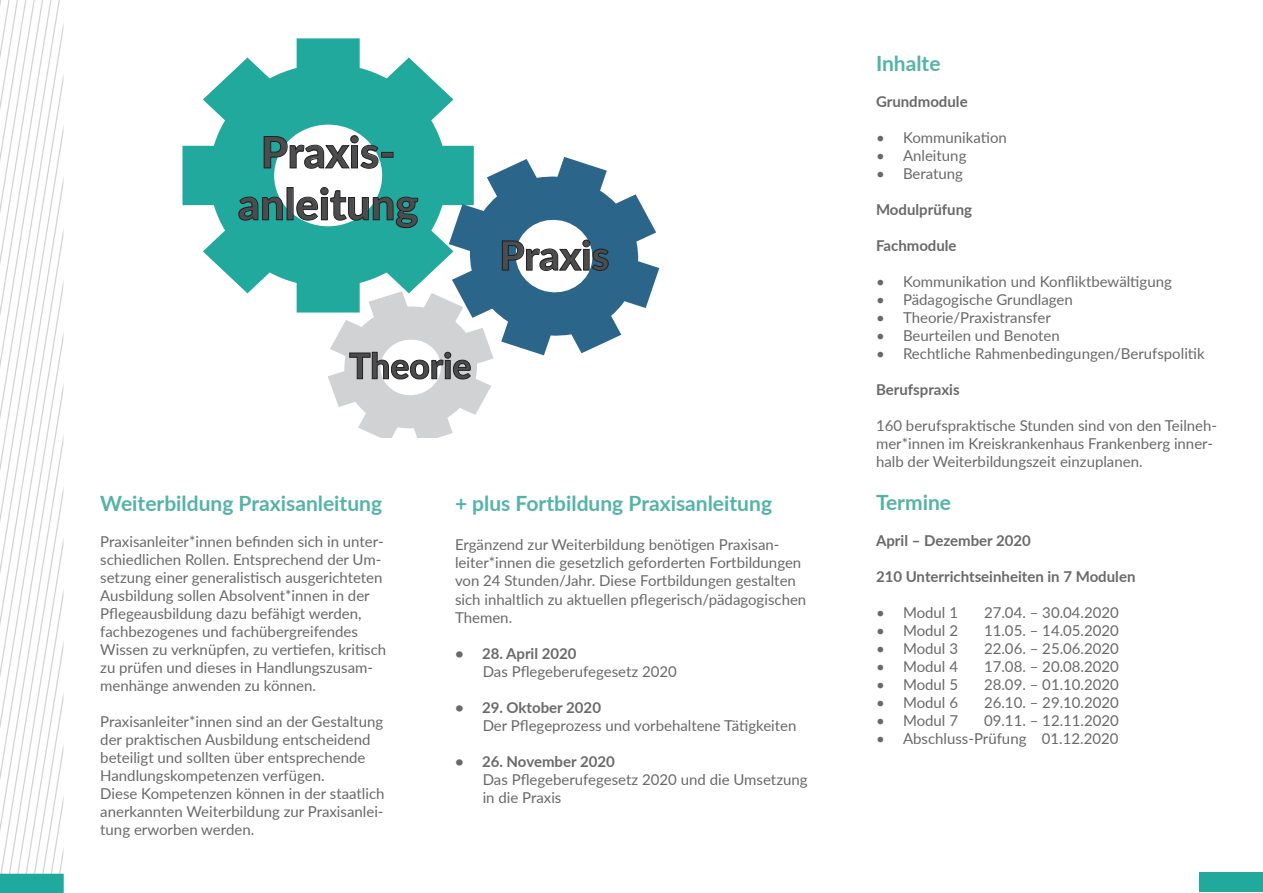
<style>
.page{position:relative;width:1263px;height:893px;background:#fff}
.page>*{position:absolute;margin:0;border:0;box-sizing:border-box;transform-origin:0 0}
.t1{font:800 43.2px/51.9px "Lato";color:#4b4c4d;text-align:center}
.t2{font:800 40.2px "Lato";color:#4b4c4d}
.t3{font:700 21px "Lato";color:#54b3a9}
.t4{font:15px/18px "Lato";color:#69696c}
.t5{font:700 15px "Lato";color:#69696c}
</style>
<div class="page">
<img style="left:0;top:0;width:64px;height:893px">
<div style="left:1200px;top:872px;width:63px;height:20px;background:#21a99d"></div>
<svg style="left:182px;top:38px;width:272px;height:247px;fill:#21a99d"></svg>
<svg style="left:238px;top:134px;width:421px;height:303px"></svg>
<h1 class="t1" style="left:238px;top:124px;width:182px">Praxis&shy;anleitung</h1>
<h2 class="t2" style="left:499px;top:226px;width:112px">Praxis</h2>
<h3 class="t3" style="left:100px;top:488px;width:283px">Weiterbildung Praxisanleitung</h3>
<p class="t4" style="left:100px;top:532px;width:288px">Praxisanleiter*innen befinden sich in unter&shy;schiedlichen Rollen. Entsprechend der Um&shy;setzung einer generalistisch ausgerichteten Ausbildung sollen Absolvent*innen in der Pflegeausbildung dazu befähigt werden, fachbezogenes und fachübergreifendes Wissen zu verknüpfen, zu vertiefen, kritisch zu prüfen und dieses in Handlungszusam&shy;menhänge anwenden zu können.</p>
<p class="t4" style="left:100px;top:712px;width:286px">Praxisanleiter*innen sind an der Gestaltung der praktischen Ausbildung entscheidend beteiligt und sollten über entsprechende Handlungskompetenzen verfügen.<br>Diese Kompetenzen können in der staatlich anerkannten Weiterbildung zur Praxisanlei&shy;tung erworben werden.</p>
<h3 class="t3" style="left:455px;top:488px;width:319px">+ plus Fortbildung Praxisanleitung</h3>
<p class="t4" style="left:455px;top:535px;width:353px">Ergänzend zur Weiterbildung benötigen Praxisan&shy;leiter*innen die gesetzlich geforderten Fortbildungen von 24 Stunden/Jahr. Diese Fortbildungen gestalten sich inhaltlich zu aktuellen pflegerisch/pädagogischen Themen.</p>
<p class="t5" style="left:455px;top:642px;width:123px">• 28. April 2020</p>
<p class="t4" style="left:483px;top:661px;width:196px">Das Pflegeberufegesetz 2020</p>
<p class="t5" style="left:455px;top:696px;width:148px">• 29. Oktober 2020</p>
<p class="t4" style="left:483px;top:715px;width:315px">Der Pflegeprozess und vorbehaltene Tätigkeiten</p>
<p class="t5" style="left:455px;top:750px;width:161px">• 26. November 2020</p>
<p class="t4" style="left:483px;top:769px;width:326px">Das Pflegeberufegesetz 2020 und die Umsetzung in die Praxis</p>
<h3 class="t3" style="left:876px;top:47px;width:66px">Inhalte</h3>
<p class="t5" style="left:876px;top:90px;width:93px">Grundmodule</p>
<p class="t4" style="left:876px;top:127px;width:132px">• Kommunikation</p>
<p class="t4" style="left:876px;top:145px;width:92px">• Anleitung</p>
<p class="t4" style="left:876px;top:163px;width:89px">• Beratung</p>
<p class="t5" style="left:876px;top:198px;width:98px">Modulprüfung</p>
<p class="t5" style="left:876px;top:234px;width:82px">Fachmodule</p>
<p class="t4" style="left:876px;top:271px;width:297px">• Kommunikation und Konfliktbewältigung</p>
<p class="t4" style="left:876px;top:289px;width:198px">• Pädagogische Grundlagen</p>
<p class="t4" style="left:876px;top:307px;width:176px">• Theorie/Praxistransfer</p>
<p class="t4" style="left:876px;top:325px;width:185px">• Beurteilen und Benoten</p>
<p class="t4" style="left:876px;top:343px;width:330px">• Rechtliche Rahmenbedingungen/Berufspolitik</p>
<p class="t5" style="left:876px;top:378px;width:85px">Berufspraxis</p>
<p class="t4" style="left:876px;top:415px;width:343px">160 berufspraktische Stunden sind von den Teilneh&shy;mer*innen im Kreiskrankenhaus Frankenberg inner&shy;halb der Weiterbildungszeit einzuplanen.</p>
<h3 class="t3" style="left:876px;top:487px;width:77px">Termine</h3>
<p class="t5" style="left:876px;top:529px;width:156px">April – Dezember 2020</p>
<p class="t5" style="left:876px;top:565px;width:261px">210 Unterrichtseinheiten in 7 Modulen</p>
<p class="t4" style="left:876px;top:603px;width:84px">• Modul 1</p>
<p class="t4" style="left:984px;top:603px;width:136px">27.04. – 30.04.2020</p>
<p class="t4" style="left:876px;top:621px;width:84px">• Modul 2</p>
<p class="t4" style="left:984px;top:621px;width:136px">11.05. – 14.05.2020</p>
<p class="t4" style="left:876px;top:639px;width:84px">• Modul 3</p>
<p class="t4" style="left:984px;top:639px;width:136px">22.06. – 25.06.2020</p>
<p class="t4" style="left:876px;top:657px;width:84px">• Modul 4</p>
<p class="t4" style="left:984px;top:657px;width:136px">17.08. – 20.08.2020</p>
<p class="t4" style="left:876px;top:675px;width:84px">• Modul 5</p>
<p class="t4" style="left:984px;top:675px;width:136px">28.09. – 01.10.2020</p>
<p class="t4" style="left:876px;top:693px;width:84px">• Modul 6</p>
<p class="t4" style="left:984px;top:693px;width:136px">26.10. – 29.10.2020</p>
<p class="t4" style="left:876px;top:711px;width:84px">• Modul 7</p>
<p class="t4" style="left:984px;top:711px;width:136px">09.11. – 12.11.2020</p>
<p class="t4" style="left:876px;top:729px;width:244px">• Abschluss-Prüfung 01.12.2020</p>
</div>
